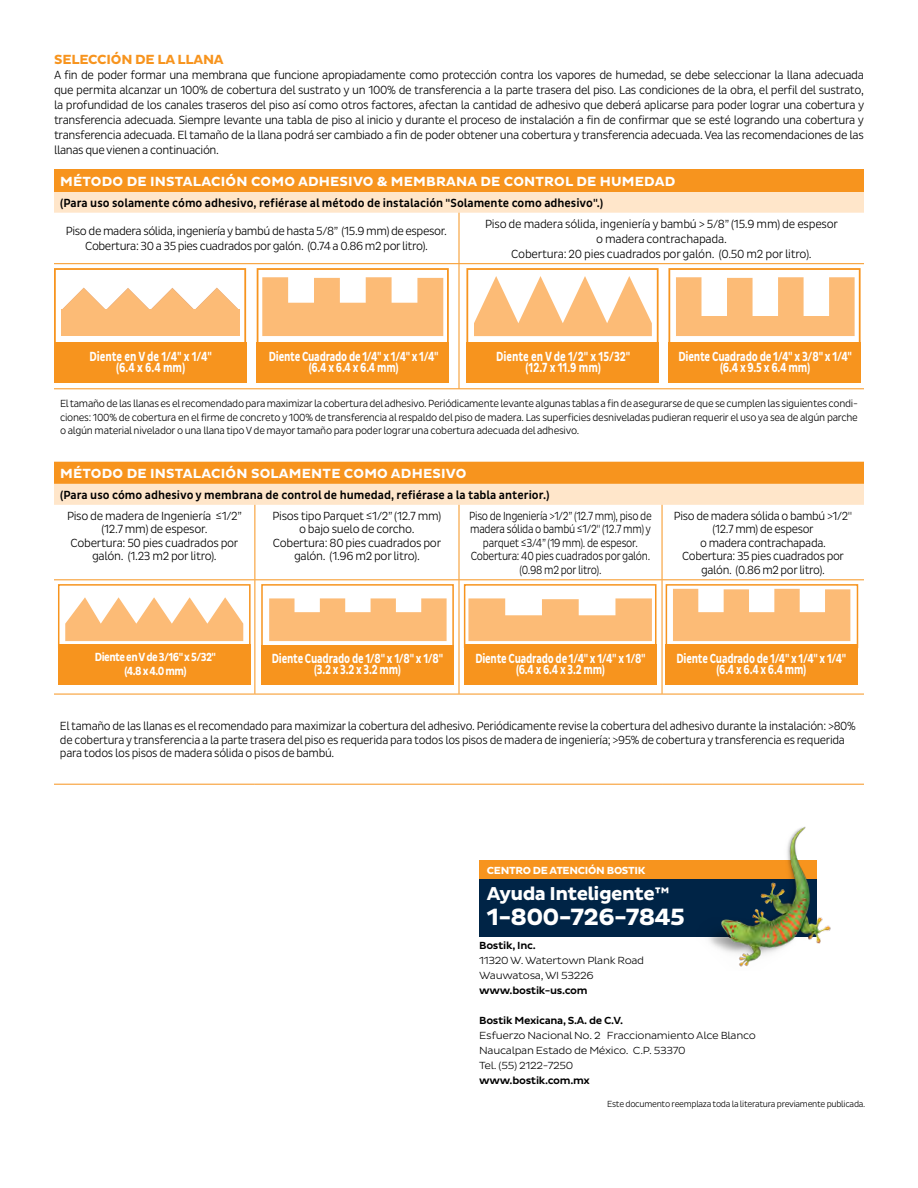
<style>
.page{position:relative;width:918px;height:1188px;background:#fff}
.page>*{position:absolute;margin:0;border:0;box-sizing:border-box;transform-origin:0 0}
.t1{font:700 24px "Pluto Sans";letter-spacing:-.03em;color:#fff}
.t2{font:700 19.05px "Pluto Sans";letter-spacing:-.03em;color:#fff}
.t3{font:700 13.5px/10.9px "Pluto Sans Cond";letter-spacing:-.02em;color:#fff;text-align:center;scale:.79 1}
.t4{font:700 13.5px "Pluto Sans";letter-spacing:.015em;color:#fff}
.t5{font:700 13.5px/11.2px "Pluto Sans Cond";color:#fff;text-align:center;scale:.8 1}
.t6{font:700 13.5px/10.9px "Pluto Sans Cond";letter-spacing:-.02em;color:#fff;text-align:center;scale:.8 1}
.t7{font:700 13.5px "Pluto Sans";letter-spacing:-.015em;color:#f7941e}
.t8{font:300 12px/13.5px "Pluto Sans Cond";letter-spacing:-.025em;color:#000;text-align:center}
.t9{font:500 12px "Pluto Sans Cond";color:#000}
.t10{font:300 12px/13.5px "Pluto Sans Cond";letter-spacing:-.025em;color:#000;text-align:center;scale:.89 1}
.t11{font:700 12px/14.4px "Pluto Sans Cond";letter-spacing:-.05em;color:#fff;text-align:center;scale:.9 1}
.t12{font:300 10.5px/13.5px "Pluto Sans Cond";letter-spacing:-.025em;color:#000;text-align:justify}
.t13{font:300 10.5px/15px "Pluto Sans";letter-spacing:-.03em;color:#000}
.t14{font:500 10.5px "Pluto Sans";letter-spacing:-.03em;color:#000}
.t15{font:700 10.5px "Pluto Sans";letter-spacing:-.03em;color:#fff}
.t16{font:300 9px "Pluto Sans Cond";letter-spacing:-.03em;color:#000}
</style>
<div class="page">
<div style="left:54px;top:170px;width:810px;height:22px;background:#f7941e"></div>
<div style="left:54px;top:192px;width:810px;height:21px;background:#ffe6ca"></div>
<svg style="left:54px;top:213px;width:810px;height:177px"></svg>
<hr style="left:459px;top:213px;width:1px;height:50px;background:#f7941e">
<hr style="left:54px;top:263px;width:405px;height:1px;background:#f7941e">
<hr style="left:459px;top:263px;width:405px;height:1px;background:#f7941e">
<hr style="left:459px;top:264px;width:1px;height:124px;background:#f7941e">
<hr style="left:54px;top:388px;width:405px;height:1px;background:#f7941e">
<hr style="left:459px;top:388px;width:405px;height:1px;background:#f7941e">
<div style="left:54px;top:342px;width:192px;height:40px;background:#f7941e"></div>
<svg style="left:54px;top:268px;width:192px;height:74px"></svg>
<div style="left:257px;top:342px;width:192px;height:40px;background:#f7941e"></div>
<svg style="left:257px;top:268px;width:192px;height:74px"></svg>
<svg style="left:466px;top:268px;width:193px;height:74px"></svg>
<div style="left:466px;top:342px;width:193px;height:40px;background:#f7941e"></div>
<div style="left:668px;top:342px;width:193px;height:40px;background:#f7941e"></div>
<svg style="left:668px;top:268px;width:193px;height:74px"></svg>
<div style="left:54px;top:462px;width:810px;height:22px;background:#f7941e"></div>
<div style="left:54px;top:484px;width:810px;height:21px;background:#ffe6ca"></div>
<svg style="left:54px;top:505px;width:810px;height:279px"></svg>
<hr style="left:459px;top:505px;width:1px;height:74px;background:#f7941e">
<hr style="left:662px;top:505px;width:1px;height:74px;background:#f7941e">
<hr style="left:459px;top:579px;width:203px;height:1px;background:#f7941e">
<hr style="left:459px;top:580px;width:1px;height:114px;background:#f7941e">
<hr style="left:662px;top:580px;width:1px;height:114px;background:#f7941e">
<hr style="left:459px;top:694px;width:203px;height:1px;background:#f7941e">
<hr style="left:54px;top:579px;width:201px;height:1px;background:#f7941e">
<hr style="left:255px;top:579px;width:204px;height:1px;background:#f7941e">
<hr style="left:255px;top:580px;width:1px;height:114px;background:#f7941e">
<hr style="left:662px;top:579px;width:202px;height:1px;background:#f7941e">
<hr style="left:54px;top:694px;width:201px;height:1px;background:#f7941e">
<hr style="left:255px;top:694px;width:204px;height:1px;background:#f7941e">
<hr style="left:662px;top:694px;width:202px;height:1px;background:#f7941e">
<hr style="left:255px;top:505px;width:1px;height:74px;background:#f7941e">
<hr style="left:54px;top:784px;width:201px;height:1px;background:#f7941e">
<hr style="left:255px;top:784px;width:204px;height:1px;background:#f7941e">
<hr style="left:459px;top:784px;width:203px;height:1px;background:#f7941e">
<hr style="left:662px;top:784px;width:202px;height:1px;background:#f7941e">
<div style="left:58px;top:645px;width:193px;height:40px;background:#f7941e"></div>
<svg style="left:65px;top:597px;width:178px;height:44px"></svg>
<div style="left:58px;top:584px;width:193px;height:64px;border:2px solid #f7941e"></div>
<svg style="left:673px;top:589px;width:177px;height:52px"></svg>
<div style="left:666px;top:645px;width:192px;height:40px;background:#f7941e"></div>
<div style="left:666px;top:584px;width:192px;height:64px;border:2px solid #f7941e"></div>
<div style="left:464px;top:645px;width:192px;height:40px;background:#f7941e"></div>
<div style="left:464px;top:584px;width:192px;height:64px;border:2px solid #f7941e"></div>
<svg style="left:468px;top:598px;width:184px;height:43px"></svg>
<div style="left:261px;top:584px;width:193px;height:85px;border:2px solid #f7941e"></div>
<div style="left:261px;top:645px;width:193px;height:40px;background:#f7941e"></div>
<svg style="left:269px;top:598px;width:178px;height:43px"></svg>
<div style="left:479px;top:860px;width:338px;height:19px;background:#f7941e"></div>
<div style="left:479px;top:879px;width:338px;height:58px;background:#002446"></div>
<img style="left:708px;top:826px;width:123px;height:141px">
<p class="t7" style="left:54px;top:52px;width:171px">SELECCIÓN DE LA LLANA</p>
<p class="t8" style="left:54px;top:68px;width:812px;line-height:15px;text-align:justify">A fin de poder formar una membrana que funcione apropiadamente como protección contra los vapores de humedad, se debe seleccionar la llana adecuada que permita alcanzar un 100% de cobertura del sustrato y un 100% de transferencia a la parte trasera del piso. Las condiciones de la obra, el perfil del sustrato, la profundidad de los canales traseros del piso así como otros factores, afectan la cantidad de adhesivo que deberá aplicarse para poder lograr una cobertura y transferencia adecuada. Siempre levante una tabla de piso al inicio y durante el proceso de instalación a fin de confirmar que se esté logrando una cobertura y transferencia adecuada. El tamaño de la llana podrá ser cambiado a fin de poder obtener una cobertura y transferencia adecuada. Vea las recomendaciones de las llanas que vienen a continuación.</p>
<p class="t4" style="left:60px;top:173px;width:617px">MÉTODO DE INSTALACIÓN COMO ADHESIVO &amp; MEMBRANA DE CONTROL DE HUMEDAD</p>
<p class="t9" style="left:60px;top:196px;width:545px">(Para uso solamente cómo adhesivo, refiérase al método de instalación "Solamente como adhesivo".)</p>
<p class="t8" style="left:66px;top:224px;width:383px;line-height:15px">Piso de madera sólida, ingeniería y bambú de hasta 5/8” (15.9 mm) de espesor.<br>Cobertura: 30 a 35 pies cuadrados por galón. (0.74 a 0.86 m2 por litro).</p>
<p class="t8" style="left:485px;top:216px;width:355px;line-height:15px">Piso de madera sólida, ingeniería y bambú &gt; 5/8” (15.9 mm) de espesor o madera contrachapada.<br>Cobertura: 20 pies cuadrados por galón. (0.50 m2 por litro).</p>
<p class="t5" style="left:89px;top:351px;width:155px">Diente en V de 1/4" x 1/4" (6.4 x 6.4 mm)</p>
<p class="t3" style="left:269px;top:352px;width:216px">Diente Cuadrado de 1/4" x 1/4" x 1/4" (6.4 x 6.4 x 6.4 mm)</p>
<p class="t5" style="left:496px;top:352px;width:170px">Diente en V de 1/2" x 15/32" (12.7 x 11.9 mm)</p>
<p class="t6" style="left:678px;top:352px;width:218px">Diente Cuadrado de 1/4" x 3/8" x 1/4" (6.4 x 9.5 x 6.4 mm)</p>
<p class="t12" style="left:60px;top:397px;width:799px">El tamaño de las llanas es el recomendado para maximizar la cobertura del adhesivo. Periódicamente levante algunas tablas a fin de asegurarse de que se cumplen las siguientes condi&shy;ciones: 100% de cobertura en el firme de concreto y 100% de transferencia al respaldo del piso de madera. Las superficies desniveladas pudieran requerir el uso ya sea de algún parche o algún material nivelador o una llana tipo V de mayor tamaño para poder lograr una cobertura adecuada del adhesivo.</p>
<p class="t4" style="left:60px;top:466px;width:408px">MÉTODO DE INSTALACIÓN SOLAMENTE COMO ADHESIVO</p>
<p class="t9" style="left:60px;top:488px;width:491px">(Para uso cómo adhesivo y membrana de control de humedad, refiérase a la tabla anterior.)</p>
<p class="t8" style="left:67px;top:509px;width:176px">Piso de madera de Ingeniería ≤1/2” (12.7 mm) de espesor.<br>Cobertura: 50 pies cuadrados por galón. (1.23 m2 por litro).</p>
<p class="t8" style="left:273px;top:509px;width:170px">Pisos tipo Parquet ≤1/2” (12.7 mm) o bajo suelo de corcho.<br>Cobertura: 80 pies cuadrados por galón. (1.96 m2 por litro).</p>
<p class="t10" style="left:469px;top:509px;width:207px">Piso de Ingeniería &gt;1/2” (12.7 mm), piso de madera sólida o bambú ≤1/2" (12.7 mm) y parquet ≤3/4” (19 mm). de espesor.<br>Cobertura: 40 pies cuadrados por galón. (0.98 m2 por litro).</p>
<p class="t8" style="left:674px;top:509px;width:180px">Piso de madera sólida o bambú &gt;1/2" (12.7 mm) de espesor<br>o madera contrachapada.<br>Cobertura: 35 pies cuadrados por galón. (0.86 m2 por litro).</p>
<p class="t11" style="left:95px;top:650px;width:136px">Diente en V de 3/16" x 5/32" (4.8 x 4.0 mm)</p>
<p class="t3" style="left:677px;top:653px;width:216px">Diente Cuadrado de 1/4" x 1/4" x 1/4" (6.4 x 6.4 x 6.4 mm)</p>
<p class="t3" style="left:475px;top:653px;width:217px">Diente Cuadrado de 1/4" x 1/4" x 1/8" (6.4 x 6.4 x 3.2 mm)</p>
<p class="t3" style="left:272px;top:653px;width:218px">Diente Cuadrado de 1/8" x 1/8" x 1/8" (3.2 x 3.2 x 3.2 mm)</p>
<p class="t8" style="left:60px;top:719px;width:797px;text-align:left">El tamaño de las llanas es el recomendado para maximizar la cobertura del adhesivo. Periódicamente revise la cobertura del adhesivo durante la instalación: &gt;80% de cobertura y transferencia a la parte trasera del piso es requerida para todos los pisos de madera de ingeniería; &gt;95% de cobertura y transferencia es requerida para todos los pisos de madera sólida o pisos de bambú.</p>
<p class="t15" style="left:487px;top:864px;width:160px">CENTRO DE ATENCIÓN BOSTIK</p>
<h2 class="t2" style="left:487px;top:882px;width:185px">Ayuda Inteligente™</h2>
<h1 class="t1" style="left:487px;top:903px;width:200px">1-800-726-7845</h1>
<p class="t14" style="left:479px;top:939px;width:58px">Bostik, Inc.</p>
<p class="t13" style="left:479px;top:953px;width:166px">11320 W. Watertown Plank Road<br>Wauwatosa, WI 53226</p>
<p class="t14" style="left:479px;top:984px;width:110px">www.bostik-us.com</p>
<p class="t14" style="left:479px;top:1014px;width:145px">Bostik Mexicana, S.A. de C.V.</p>
<p class="t13" style="left:479px;top:1028px;width:278px">Esfuerzo Nacional No. 2 Fraccionamiento Alce Blanco<br>Naucalpan Estado de México. C.P. 53370<br>Tel. (55) 2122-7250</p>
<p class="t14" style="left:479px;top:1074px;width:112px">www.bostik.com.mx</p>
<p class="t16" style="left:607px;top:1099px;width:260px">Este documento reemplaza toda la literatura previamente publicada.</p>
</div>
